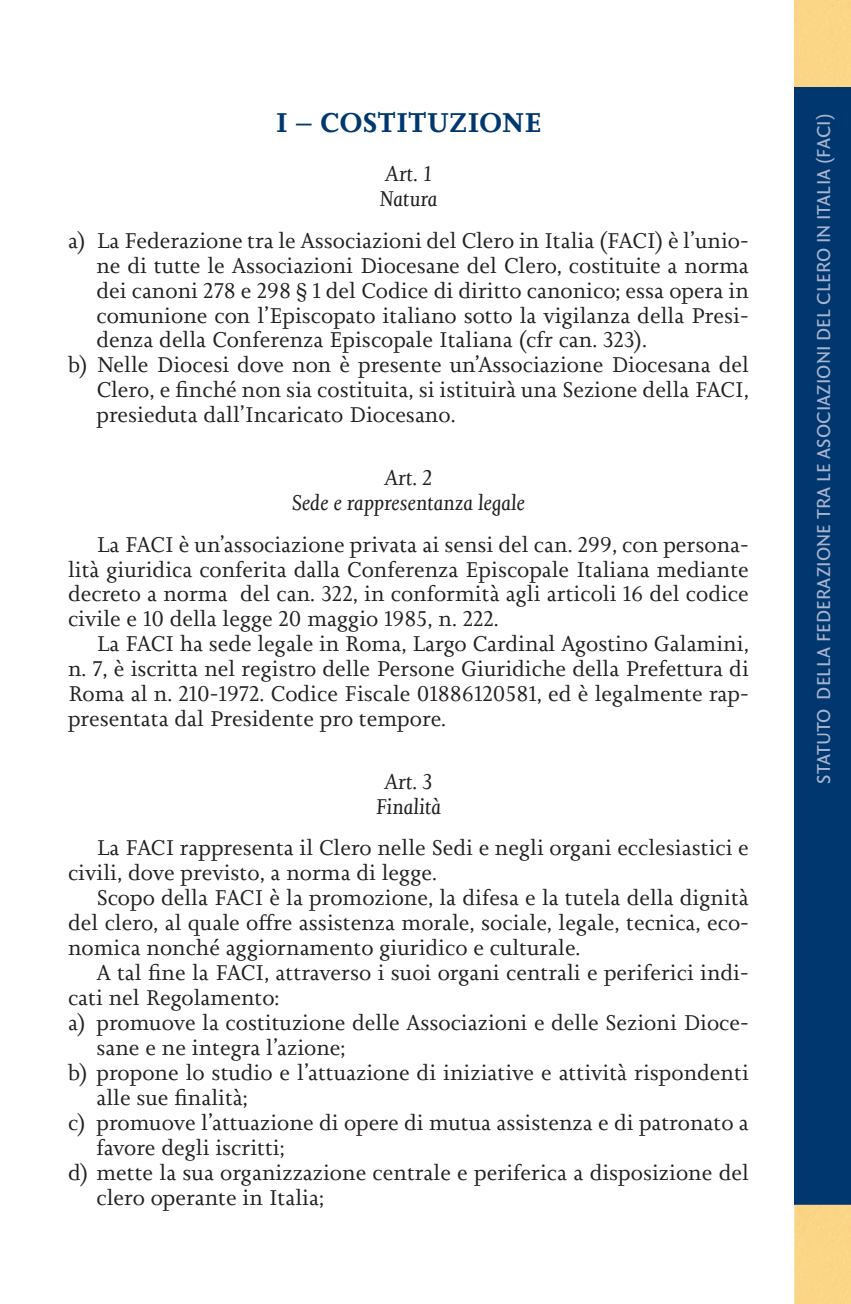
<style>
.page{position:relative;width:851px;height:1304px;background:#fff}
.page>*{position:absolute;margin:0;border:0;box-sizing:border-box;transform-origin:0 0}
.t1{font:700 28px "Joanna Nova";letter-spacing:-.01em;color:#00376e}
.t2{font:22px/25px "Joanna Nova";color:#231f20;text-align:justify}
.t3{font:italic 22px/25px "Joanna Nova";color:#231f20;text-align:center}
.t4{font:20px "Quadraat Sans Pro";color:#a7b3cf}
</style>
<div class="page">
<div style="left:794px;top:87px;width:56px;height:1118px;background:#00376e"></div>
<div style="left:794px;top:1205px;width:56px;height:99px;background:#fbd586"></div>
<p class="t1" style="left:275px;top:104px;width:267px">I – COSTITUZIONE</p>
<p class="t3" style="left:379px;top:161px;width:60px;text-align:left">Art. 1<br>Natura</p>
<p class="t2" style="left:68px;top:228px;width:682px">a) La Federazione tra le Associazioni del Clero in Italia (FACI) è l’unio-</p>
<p class="t2" style="left:96px;top:253px;width:653px">ne di tutte le Associazioni Diocesane del Clero, costituite a norma</p>
<p class="t2" style="left:96px;top:278px;width:654px">dei canoni 278 e 298 § 1 del Codice di diritto canonico; essa opera in</p>
<p class="t2" style="left:96px;top:303px;width:653px">comunione con l’Episcopato italiano sotto la vigilanza della Presi-</p>
<p class="t2" style="left:96px;top:327px;width:552px">denza della Conferenza Episcopale Italiana (cfr can. 323).</p>
<p class="t2" style="left:68px;top:352px;width:682px">b) Nelle Diocesi dove non è presente un’Associazione Diocesana del</p>
<p class="t2" style="left:96px;top:377px;width:653px">Clero, e finché non sia costituita, si istituirà una Sezione della FACI,</p>
<p class="t2" style="left:96px;top:402px;width:360px">presieduta dall’Incaricato Diocesano.</p>
<p class="t3" style="left:292px;top:465px;width:234px">Art. 2<br>Sede e rappresentanza legale</p>
<p class="t2" style="left:68px;top:532px;width:682px;text-indent:28px">La FACI è un’associazione privata ai sensi del can. 299, con persona&shy;lità giuridica conferita dalla Conferenza Episcopale Italiana mediante decreto a norma del can. 322, in conformità agli articoli 16 del codice civile e 10 della legge 20 maggio 1985, n. 222.</p>
<p class="t2" style="left:68px;top:631px;width:682px;text-indent:28px">La FACI ha sede legale in Roma, Largo Cardinal Agostino Galamini, n. 7, è iscritta nel registro delle Persone Giuridiche della Prefettura di Roma al n. 210-1972. Codice Fiscale 01886120581, ed è legalmente rap&shy;presentata dal Presidente pro tempore.</p>
<p class="t3" style="left:375px;top:769px;width:67px">Art. 3<br>Finalità</p>
<p class="t2" style="left:68px;top:835px;width:682px;text-indent:28px">La FACI rappresenta il Clero nelle Sedi e negli organi ecclesiastici e civili, dove previsto, a norma di legge.</p>
<p class="t2" style="left:68px;top:885px;width:682px;text-indent:28px">Scopo della FACI è la promozione, la difesa e la tutela della dignità del clero, al quale offre assistenza morale, sociale, legale, tecnica, eco&shy;nomica nonché aggiornamento giuridico e culturale.</p>
<p class="t2" style="left:96px;top:960px;width:653px">A tal fine la FACI, attraverso i suoi organi centrali e periferici indi-</p>
<p class="t2" style="left:68px;top:985px;width:213px">cati nel Regolamento:</p>
<p class="t2" style="left:68px;top:1010px;width:682px">a) promuove la costituzione delle Associazioni e delle Sezioni Dioce-</p>
<p class="t2" style="left:96px;top:1035px;width:250px">sane e ne integra l’azione;</p>
<p class="t2" style="left:68px;top:1060px;width:682px">b) propone lo studio e l’attuazione di iniziative e attività rispondenti</p>
<p class="t2" style="left:96px;top:1085px;width:153px">alle sue finalità;</p>
<p class="t2" style="left:68px;top:1110px;width:682px">c) promuove l’attuazione di opere di mutua assistenza e di patronato a</p>
<p class="t2" style="left:96px;top:1135px;width:190px">favore degli iscritti;</p>
<p class="t2" style="left:68px;top:1160px;width:682px">d) mette la sua organizzazione centrale e periferica a disposizione del</p>
<p class="t2" style="left:96px;top:1185px;width:229px">clero operante in Italia;</p>
<p class="t4" style="left:809px;top:784px;width:672px;rotate:-90deg">STATUTO DELLA FEDERAZIONE TRA LE ASOCIAZIONI DEL CLERO IN ITALIA (FACI)</p>
</div>
